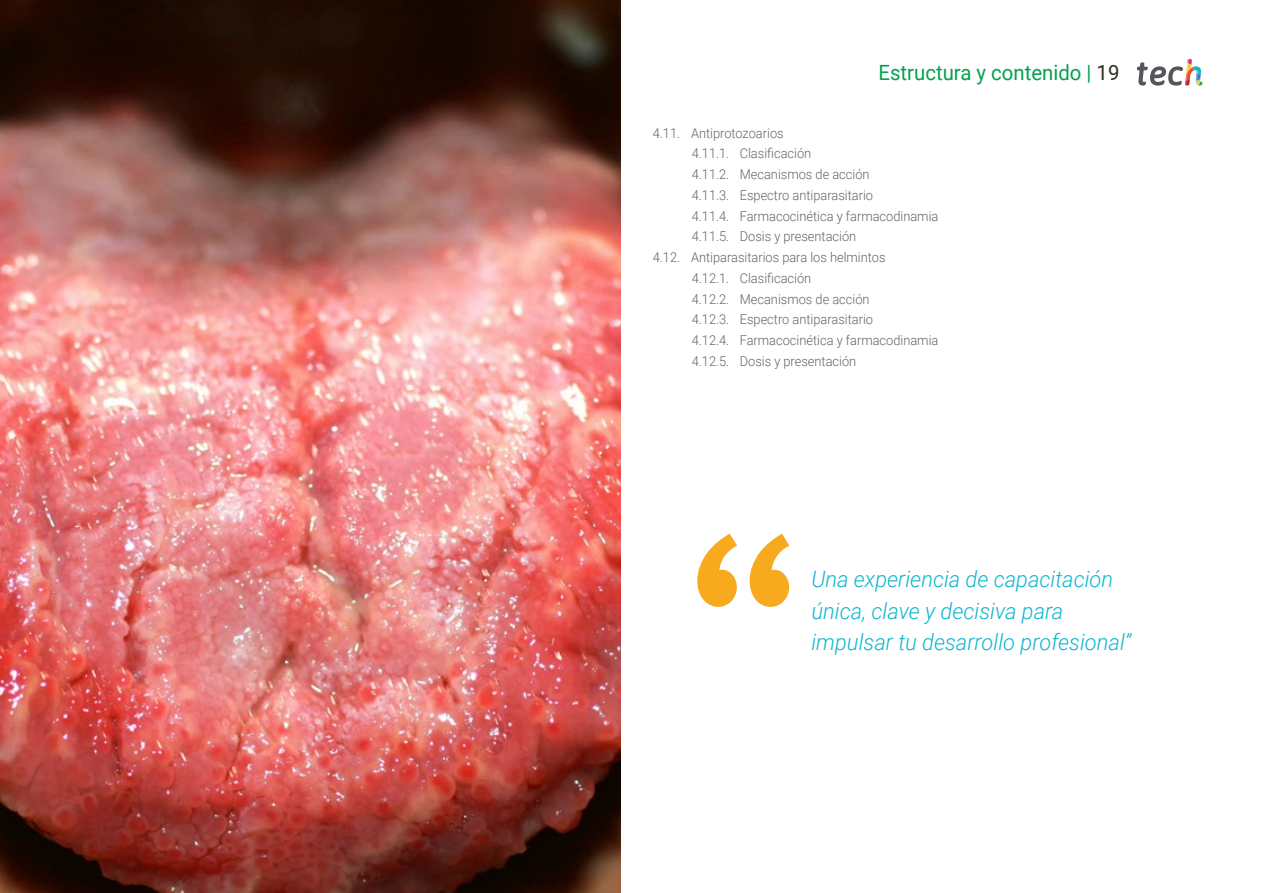
<style>
.page{position:relative;width:1263px;height:893px;background:#fff}
.page>*{position:absolute;margin:0;border:0;box-sizing:border-box;transform-origin:0 0}
.t1{font:italic 300 22.5px/31.5px "Roboto";color:#0fb6cf}
.t2{font:21px "Roboto";color:#04a14d}
.t3{font:300 13.5px "Roboto";color:#61646a;scale:.95 1}
.s1{color:#312e20}
</style>
<div class="page">
<svg style="left:697px;top:534px;width:92px;height:73px"></svg>
<svg style="left:1137px;top:59px;width:65px;height:27px"></svg>
<img style="left:0;top:0;width:621px;height:893px">
<h2 class="t2" style="left:878px;top:57px;width:242px">Estructura y contenido | <span class="s1">19</span></h2>
<p class="t3" style="left:653px;top:123px;width:139px">4.11. Antiprotozoarios</p>
<p class="t3" style="left:692px;top:144px;width:127px">4.11.1. Clasificación</p>
<p class="t3" style="left:692px;top:165px;width:189px">4.11.2. Mecanismos de acción</p>
<p class="t3" style="left:692px;top:186px;width:192px">4.11.3. Espectro antiparasitario</p>
<p class="t3" style="left:692px;top:206px;width:261px">4.11.4. Farmacocinética y farmacodinamia</p>
<p class="t3" style="left:692px;top:227px;width:175px">4.11.5. Dosis y presentación</p>
<p class="t3" style="left:653px;top:248px;width:246px">4.12. Antiparasitarios para los helmintos</p>
<p class="t3" style="left:692px;top:269px;width:127px">4.12.1. Clasificación</p>
<p class="t3" style="left:692px;top:289px;width:189px">4.12.2. Mecanismos de acción</p>
<p class="t3" style="left:692px;top:310px;width:192px">4.12.3. Espectro antiparasitario</p>
<p class="t3" style="left:692px;top:331px;width:261px">4.12.4. Farmacocinética y farmacodinamia</p>
<p class="t3" style="left:692px;top:352px;width:175px">4.12.5. Dosis y presentación</p>
<h1 class="t1" style="left:811px;top:563px;width:321px">Una experiencia de capacitación única, clave y decisiva para impulsar tu desarrollo profesional”</h1>
</div>
